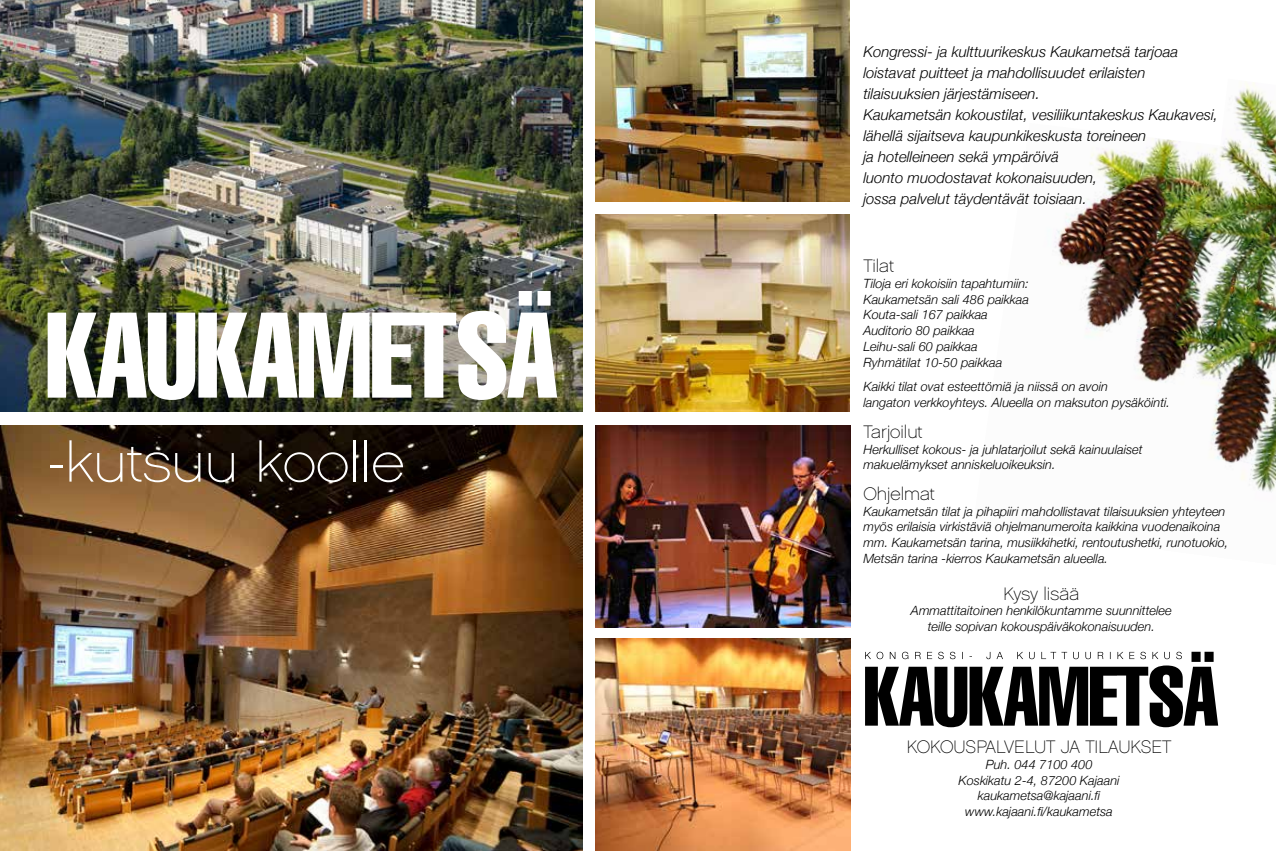
<style>
.page{position:relative;width:1276px;height:851px;background:#fff}
.page>*{position:absolute;margin:0;border:0;box-sizing:border-box;transform-origin:0 0}
.t1{font:300 55.5px "Reefont";color:#fff;scale:1.05 1}
.t2{font:300 18px "Reefont";color:#000}
.t3{font:italic 300 15px/21px "Helvetica Neue";color:#000}
.t4{font:italic 300 12.75px/15.8px "Helvetica Neue";color:#000}
</style>
<div class="page">
<img style="left:1054px;top:82px;width:222px;height:410px">
<img style="left:595px;top:638px;width:255px;height:212px">
<img style="left:595px;top:0;width:255px;height:202px">
<img style="left:595px;top:425px;width:255px;height:202px">
<img style="left:595px;top:214px;width:255px;height:198px">
<img style="left:0;top:425px;width:583px;height:425px">
<img style="left:0;top:0;width:583px;height:412px">
<img style="left:48px;top:291px;width:509px;height:109px">
<svg style="left:865px;top:651px;width:353px;height:76px"></svg>
<h1 class="t1" style="left:48px;top:430px;width:341px">-kutsuu koolle</h1>
<p class="t3" style="left:863px;top:40px;width:356px">Kongressi- ja kulttuurikeskus Kaukametsä tarjoaa loistavat puitteet ja mahdollisuudet erilaisten tilaisuuksien järjestämiseen.<br>Kaukametsän kokoustilat, vesiliikuntakeskus Kaukavesi, lähellä sijaitseva kaupunkikeskusta toreineen<br>ja hotelleineen sekä ympäröivä<br>luonto muodostavat kokonaisuuden,<br>jossa palvelut täydentävät toisiaan.</p>
<h2 class="t2" style="left:863px;top:255px;width:32px">Tilat</h2>
<p class="t4" style="left:863px;top:274px;width:167px">Tiloja eri kokoisiin tapahtumiin:<br>Kaukametsän sali 486 paikkaa<br>Kouta-sali 167 paikkaa<br>Auditorio 80 paikkaa<br>Leihu-sali 60 paikkaa<br>Ryhmätilat 10-50 paikkaa</p>
<p class="t4" style="left:863px;top:378px;width:308px">Kaikki tilat ovat esteettömiä ja niissä on avoin<br>langaton verkkoyhteys. Alueella on maksuton pysäköinti.</p>
<h2 class="t2" style="left:863px;top:421px;width:61px">Tarjoilut</h2>
<p class="t4" style="left:863px;top:440px;width:281px">Herkulliset kokous- ja juhlatarjoilut sekä kainuulaiset makuelämykset anniskeluoikeuksin.</p>
<h2 class="t2" style="left:863px;top:483px;width:73px">Ohjelmat</h2>
<p class="t4" style="left:863px;top:502px;width:366px">Kaukametsän tilat ja pihapiiri mahdollistavat tilaisuuksien yhteyteen myös erilaisia virkistäviä ohjelmanumeroita kaikkina vuodenaikoina mm. Kaukametsän tarina, musiikkihetki, rentoutushetki, runotuokio, Metsän tarina -kierros Kaukametsän alueella.</p>
<h2 class="t2" style="left:1003px;top:582px;width:77px">Kysy lisää</h2>
<p class="t4" style="left:911px;top:602px;width:262px;text-align:center">Ammattitaitoinen henkilökuntamme suunnittelee teille sopivan kokouspäiväkokonaisuuden.</p>
<h2 class="t2" style="left:906px;top:736px;width:266px">KOKOUSPALVELUT JA TILAUKSET</h2>
<p class="t4" style="left:958px;top:755px;width:163px;text-align:center">Puh. 044 7100 400<br>Koskikatu 2-4, 87200 Kajaani kaukametsa@kajaani.fi www.kajaani.fi/kaukametsa</p>
</div>
